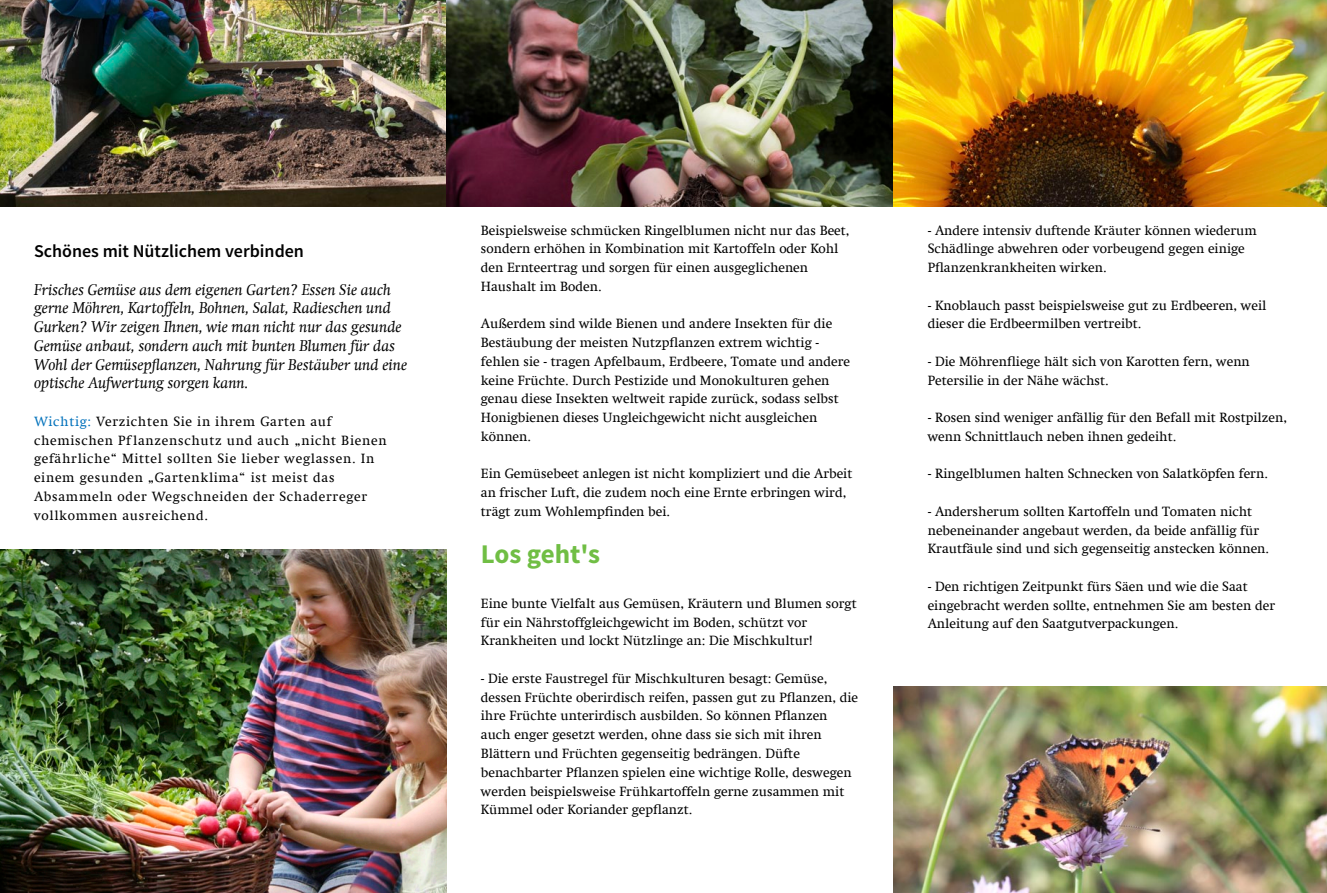
<style>
.page{position:relative;width:1327px;height:893px;background:#fff}
.page>*{position:absolute;margin:0;border:0;box-sizing:border-box;transform-origin:0 0}
.t1{font:700 27px "Source Sans Pro";letter-spacing:-.005em;color:#70be44}
.t2{font:600 18px "Source Sans Pro";color:#000}
.t3{font:italic 15.75px/18.8px "Swift Com";color:#000}
.t4{font:13.5px/18.8px "Swift Com";color:#000}
.t5{font:13.5px/18.8px "Swift Com";letter-spacing:.05em;color:#000}
.s1{color:#0071bb}
</style>
<div class="page">
<img style="left:0;top:549px;width:446px;height:344px">
<img style="left:0;top:0;width:1327px;height:206px">
<img style="left:893px;top:687px;width:434px;height:206px">
<h2 class="t2" style="left:34px;top:240px;width:271px">Schönes mit Nützlichem verbinden</h2>
<p class="t3" style="left:34px;top:280px;width:375px">Frisches Gemüse aus dem eigenen Garten? Essen Sie auch gerne Möhren, Kartoffeln, Bohnen, Salat, Radieschen und Gurken? Wir zeigen Ihnen, wie man nicht nur das gesunde Gemüse anbaut, sondern auch mit bunten Blumen für das Wohl der Gemüsepflanzen, Nahrung für Bestäuber und eine optische Aufwertung sorgen kann.</p>
<p class="t5" style="left:34px;top:412px;width:354px"><span class="s1">Wichtig:</span> Verzichten Sie in ihrem Garten auf chemischen Pflanzenschutz und auch „nicht Bienen gefährliche“ Mittel sollten Sie lieber weglassen. In einem gesunden „Gartenklima“ ist meist das Absammeln oder Wegschneiden der Schaderreger vollkommen ausreichend.</p>
<p class="t4" style="left:481px;top:221px;width:370px">Beispielsweise schmücken Ringelblumen nicht nur das Beet, sondern erhöhen in Kombination mit Kartoffeln oder Kohl den Ernteertrag und sorgen für einen ausgeglichenen Haushalt im Boden.</p>
<p class="t4" style="left:481px;top:314px;width:371px">Außerdem sind wilde Bienen und andere Insekten für die Bestäubung der meisten Nutzpflanzen extrem wichtig - fehlen sie - tragen Apfelbaum, Erdbeere, Tomate und andere keine Früchte. Durch Pestizide und Monokulturen gehen genau diese Insekten weltweit rapide zurück, sodass selbst Honigbienen dieses Ungleichgewicht nicht ausgleichen können.</p>
<p class="t4" style="left:481px;top:464px;width:373px">Ein Gemüsebeet anlegen ist nicht kompliziert und die Arbeit an frischer Luft, die zudem noch eine Ernte erbringen wird, trägt zum Wohlempfinden bei.</p>
<h1 class="t1" style="left:481px;top:536px;width:121px">Los geht's</h1>
<p class="t4" style="left:481px;top:594px;width:377px">Eine bunte Vielfalt aus Gemüsen, Kräutern und Blumen sorgt für ein Nährstoffgleichgewicht im Boden, schützt vor<br>Krankheiten und lockt Nützlinge an: Die Mischkultur!</p>
<p class="t4" style="left:481px;top:669px;width:379px">- Die erste Faustregel für Mischkulturen besagt: Gemüse, dessen Früchte oberirdisch reifen, passen gut zu Pflanzen, die ihre Früchte unterirdisch ausbilden. So können Pflanzen auch enger gesetzt werden, ohne dass sie sich mit ihren Blättern und Früchten gegenseitig bedrängen. Düfte benachbarter Pflanzen spielen eine wichtige Rolle, deswegen werden beispielsweise Frühkartoffeln gerne zusammen mit Kümmel oder Koriander gepflanzt.</p>
<p class="t4" style="left:927px;top:221px;width:331px">- Andere intensiv duftende Kräuter können wiederum<br>Schädlinge abwehren oder vorbeugend gegen einige<br>Pflanzenkrankheiten wirken.</p>
<p class="t4" style="left:927px;top:296px;width:340px">- Knoblauch passt beispielsweise gut zu Erdbeeren, weil dieser die Erdbeermilben vertreibt.</p>
<p class="t4" style="left:927px;top:352px;width:324px">- Die Möhrenfliege hält sich von Karotten fern, wenn<br>Petersilie in der Nähe wächst.</p>
<p class="t4" style="left:927px;top:408px;width:361px">- Rosen sind weniger anfällig für den Befall mit Rostpilzen, wenn Schnittlauch neben ihnen gedeiht.</p>
<p class="t4" style="left:927px;top:464px;width:342px">- Ringelblumen halten Schnecken von Salatköpfen fern.</p>
<p class="t4" style="left:927px;top:502px;width:343px">- Andersherum sollten Kartoffeln und Tomaten nicht nebeneinander angebaut werden, da beide anfällig für<br>Krautfäule sind und sich gegenseitig anstecken können.</p>
<p class="t4" style="left:927px;top:577px;width:349px">- Den richtigen Zeitpunkt fürs Säen und wie die Saat eingebracht werden sollte, entnehmen Sie am besten der<br>Anleitung auf den Saatgutverpackungen.</p>
</div>
